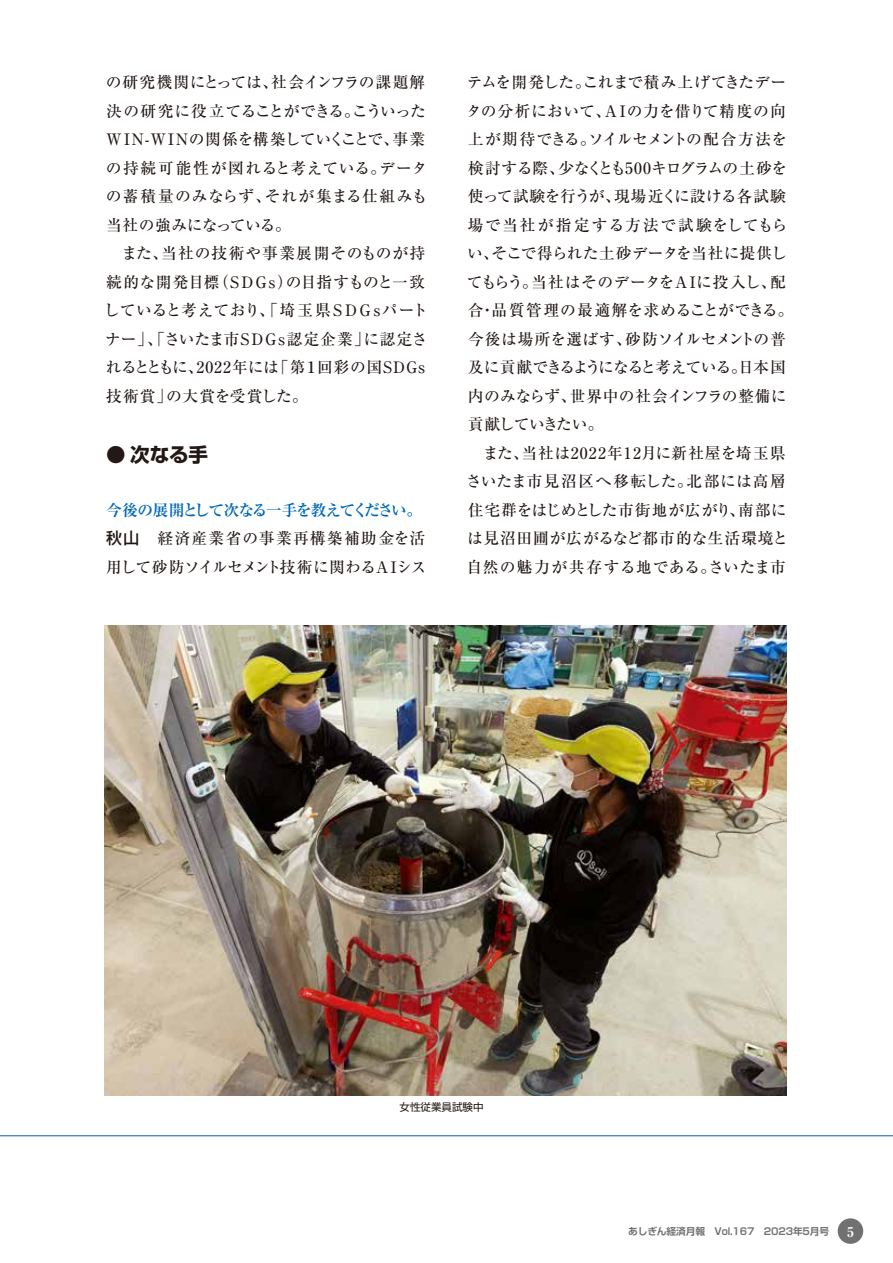
<style>
.page{position:relative;width:893px;height:1263px;background:#fff}
.page>*{position:absolute;margin:0;border:0;box-sizing:border-box;transform-origin:0 0}
.t1{font:700 19.5px "Shin Go Pro";color:#221815}
.t2{font:500 15.75px/28.5px "Ryumin Pro";letter-spacing:.025em;color:#221815}
.t3{font:700 expanded 13.5px "Ryumin Upr";color:#fff}
.t4{font:10.5px "Shin Go Pro";color:#221815}
.t5{font:700 9.75px "Shin Go Pro De";letter-spacing:-.015em;color:#727171}
.s1{font-weight:700;color:#0068b7}
.s2{font-family:"Shin Go Pro"}
</style>
<div class="page">
<div style="left:838px;top:1218px;width:25px;height:26px;background:#727171;border-radius:50%"></div>
<hr style="left:0;top:1135px;width:893px;height:1px;background:#005bac">
<img style="left:104px;top:625px;width:683px;height:471px">
<p class="t2" style="left:104px;top:67px;width:327px">の研究機関にとっては、社会インフラの課題解決の研究に役立てることができる。こういった<br>WIN-WINの関係を構築していくことで、事業の持続可能性が図れると考えている。データの蓄積量のみならず、それが集まる仕組みも当社の強みになっている。<br>　また、当社の技術や事業展開そのものが持続的な開発目標（SDGｓ）の目指すものと一致していると考えており、「埼玉県S D Gｓパートナー」、「さいたま市SDGｓ認定企業」に認定されるとともに、2022年には「第１回彩の国SDGｓ技術賞」の大賞を受賞した。</p>
<p class="t1" style="left:106px;top:439px;width:103px">● 次なる手</p>
<p class="t2" style="left:106px;top:494px;width:322px"><span class="s1">今後の展開として次なる一手を教えてください。</span><span class="s2">秋山</span>　経済産業省の事業再構築補助金を活用して砂防ソイルセメント技術に関わるAIシス</p>
<p class="t2" style="left:466px;top:67px;width:329px">テムを開発した。これまで積み上げてきたデータの分析において、AIの力を借りて精度の向上が期待できる。ソイルセメントの配合方法を検討する際、少なくとも500キログラムの土砂を使って試験を行うが、現場近くに設ける各試験場で当社が指定する方法で試験をしてもらい、そこで得られた土砂データを当社に提供してもらう。当社はそのデータをAIに投入し、配合・品質管理の最適解を求めることができる。今後は場所を選ばす、砂防ソイルセメントの普及に貢献できるようになると考えている。日本国内のみならず、世界中の社会インフラの整備に貢献していきたい。<br>　また、当社は2022年12月に新社屋を埼玉県さいたま市見沼区へ移転した。北部には高層住宅群をはじめとした市街地が広がり、南部には見沼田圃が広がるなど都市的な生活環境と自然の魅力が共存する地である。さいたま市</p>
<p class="t4" style="left:399px;top:1099px;width:85px">女性従業員試験中</p>
<p class="t5" style="left:628px;top:1223px;width:203px">あしぎん経済月報　Vol.167　2023年5月号</p>
<p class="t3" style="left:847px;top:1221px;width:8px">5</p>
</div>
